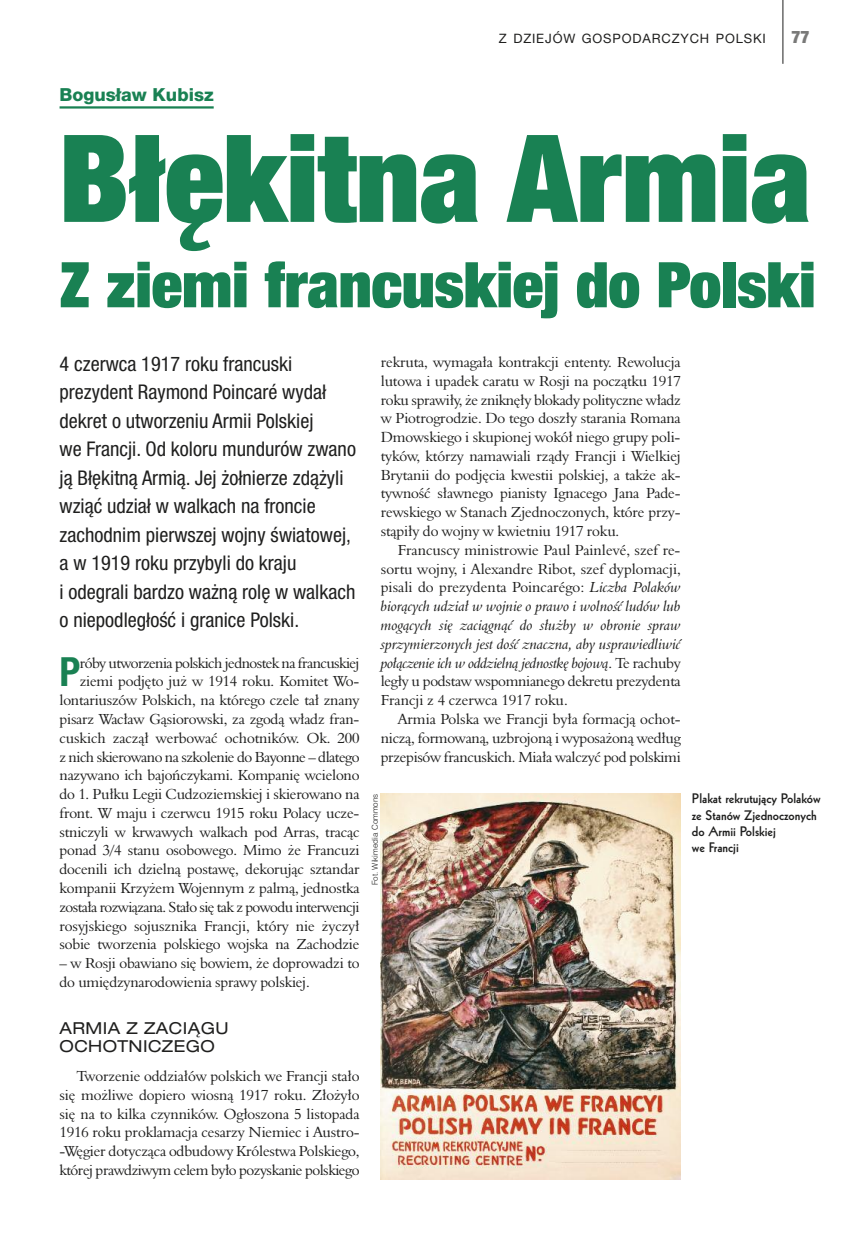
<style>
.page{position:relative;width:851px;height:1234px;background:#fff}
.page>*{position:absolute;margin:0;border:0;box-sizing:border-box;transform-origin:0 0}
.t1{font:900 condensed 121.5px "Helvetica Neue LT Com";color:#198153}
.t2{font:900 condensed 63px "Helvetica Neue LT Com";color:#198153}
.t3{font:700 condensed 40.2px "Helvetica Neue LT Com";color:#198153}
.t4{font:condensed 20.25px/28.5px "Helvetica Neue LT Com";color:#1f1f1e}
.t5{font:800 18px "Helvetica Neue LT Com";color:#198153}
.t6{font:900 condensed 17.25px "Helvetica Neue LT Com";color:#797978}
.t7{font:expanded 16.5px/18.8px "Helvetica Neue LT Com";letter-spacing:.025em;color:#1f1f1e}
.t8{font:15px/18.8px "Aldine 401 EU";letter-spacing:-.015em;color:#1f1f1e;text-align:justify}
.t9{font:700 13.5px/16.2px "Geometric 231 EU";color:#1f1f1e}
.t10{font:12.9px "Helvetica Neue LT Com";letter-spacing:.065em;color:#1f1f1e}
.t11{font:300 8.1px "Helvetica";color:#1f1f1e}
.s1{font-style:italic}
</style>
<div class="page">
<hr style="left:782px;top:0;width:1px;height:64px;background:#1f1f1e">
<hr style="left:60px;top:106px;width:154px;height:2px;background:#198153">
<img style="left:381px;top:793px;width:299px;height:386px">
<p class="t10" style="left:499px;top:30px;width:268px">Z DZIEJÓW GOSPODARCZYCH POLSKI</p>
<p class="t6" style="left:791px;top:27px;width:19px">77</p>
<p class="t5" style="left:60px;top:84px;width:156px">Bogusław Kubisz</p>
<h1 class="t1" style="left:60px;top:102px;width:752px">Błękitna Armia</h1>
<h2 class="t2" style="left:60px;top:245px;width:757px">Z ziemi francuskiej do Polski</h2>
<p class="t4" style="left:60px;top:349px;width:298px">4 czerwca 1917 roku francuski prezydent Raymond Poincaré wydał dekret o utworzeniu Armii Polskiej<br>we Francji. Od koloru mundurów zwano ją Błękitną Armią. Jej żołnierze zdążyli wziąć udział w walkach na froncie zachodnim pierwszej wojny światowej, a w 1919 roku przybyli do kraju<br>i odegrali bardzo ważną rolę w walkach o niepodległość i granice Polski.</p>
<h3 class="t3" style="left:60px;top:648px;width:22px">P</h3>
<p class="t8" style="left:60px;top:653px;width:301px;text-align:right">róby utworzenia polskich jednostek na francuskiej ziemi podjęto już w 1914 roku. Komitet Wo&shy;lontariuszów Polskich, na którego czele tał znany pisarz Wacław Gąsiorowski, za zgodą władz fran&shy;cuskich zaczął werbować ochotników. Ok. 200 z nich skierowano na szkolenie do Bayonne – dlatego nazywano ich bajończykami. Kompanię wcielono do 1. Pułku Legii Cudzoziemskiej i skierowano na front. W maju i czerwcu 1915 roku Polacy ucze&shy;stniczyli w krwawych walkach pod Arras, tracąc ponad 3/4 stanu osobowego. Mimo że Francuzi docenili ich dzielną postawę, dekorując sztandar kompanii Krzyżem Wojennym z palmą, jednostka została rozwiązana. Stało się tak z powodu interwencji rosyjskiego sojusznika Francji, który nie życzył sobie tworzenia polskiego wojska na Zachodzie</p>
<p class="t8" style="left:59px;top:953px;width:301px">– w Rosji obawiano się bowiem, że doprowadzi to do umiędzynarodowienia sprawy polskiej.</p>
<p class="t7" style="left:60px;top:1017px;width:170px">ARMIA Z ZACIĄGU<br>OCHOTNICZEGO</p>
<p class="t8" style="left:60px;top:1066px;width:301px;text-indent:17px">Tworzenie oddziałów polskich we Francji stało się możliwe dopiero wiosną 1917 roku. Złożyło się na to kilka czynników. Ogłoszona 5 listopada 1916 roku proklamacja cesarzy Niemiec i Austro--Węgier dotycząca odbudowy Królestwa Polskiego, której prawdziwym celem było pozyskanie polskiego</p>
<p class="t8" style="left:381px;top:352px;width:301px">rekruta, wymagała kontrakcji ententy. Rewolucja lutowa i upadek caratu w Rosji na początku 1917 roku sprawiły, że zniknęły blokady polityczne władz w Piotrogrodzie. Do tego doszły starania Romana Dmowskiego i skupionej wokół niego grupy poli&shy;tyków, którzy namawiali rządy Francji i Wielkiej Brytanii do podjęcia kwestii polskiej, a także ak&shy;tywność sławnego pianisty Ignacego Jana Pade&shy;rewskiego w Stanach Zjednoczonych, które przy&shy;stąpiły do wojny w kwietniu 1917 roku.</p>
<p class="t8" style="left:381px;top:540px;width:301px;text-indent:17px">Francuscy ministrowie Paul Painlevé, szef re&shy;sortu wojny, i Alexandre Ribot, szef dyplomacji, pisali do prezydenta Poincarégo: <span class="s1">Liczba Polaków biorących udział w wojnie o prawo i wolność ludów lub mogących się zaciągnąć do służby w obronie spraw sprzymierzonych jest dość znaczna, aby usprawiedliwić połączenie ich w oddzielną jednostkę bojową</span>. Te rachuby legły u podstaw wspomnianego dekretu prezydenta Francji z 4 czerwca 1917 roku.</p>
<p class="t8" style="left:381px;top:709px;width:301px;text-indent:17px">Armia Polska we Francji była formacją ochot&shy;niczą, formowaną, uzbrojoną i wyposażoną według przepisów francuskich. Miała walczyć pod polskimi</p>
<p class="t11" style="left:368px;top:885px;width:93px;rotate:-90deg">Fot. Wikimedia Commons</p>
<p class="t9" style="left:691px;top:790px;width:130px">Plakat rekrutujący Polaków ze Stanów Zjednoczonych do Armii Polskiej<br>we Francji</p>
</div>
